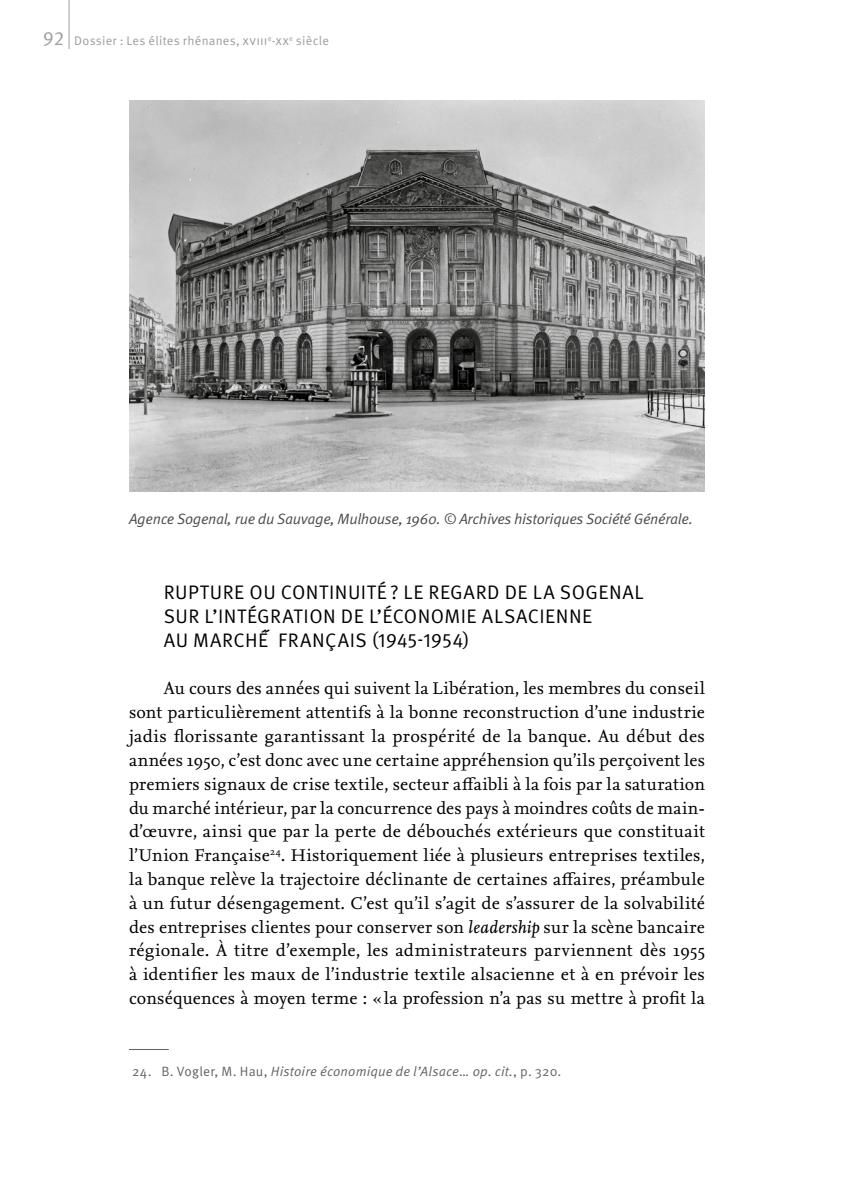
<style>
.page{position:relative;width:844px;height:1191px;background:#fff}
.page>*{position:absolute;margin:0;border:0;box-sizing:border-box;transform-origin:0 0}
.t1{font:19.6px/23.8px "Meta Pro Norm";letter-spacing:.025em;color:#000}
.t2{font:19.25px "Meta Pro Norm";color:#9d9d9c}
.t3{font:17.68px/23.8px "Nexus Serif Pro";letter-spacing:.01em;color:#000}
.t4{font:14.88px "Meta Pro Norm Ita";letter-spacing:-.02em;color:#4a4a49}
.t5{font:13.47px "Meta Pro Norm Ita";letter-spacing:.01em;color:#646363}
.t6{font:12.6px "Meta Pro Norm";letter-spacing:.02em;color:#9d9d9c}
.s1{font-style:italic}
.s2{font-family:"Meta Pro Norm"}
</style>
<div class="page">
<hr style="left:69px;top:0;width:1px;height:49px;background:#9d9d9c">
<img style="left:129px;top:101px;width:575px;height:390px">
<hr style="left:129px;top:1049px;width:40px;height:1px;background:#646363">
<p class="t2" style="left:43px;top:24px;width:23px">92</p>
<p class="t6" style="left:74px;top:31px;width:256px">Dossier : Les élites rhénanes, xviii<sup>e</sup>-xx<sup>e</sup> siècle</p>
<p class="t4" style="left:129px;top:507px;width:565px">Agence Sogenal, rue du Sauvage, Mulhouse, 1960. © Archives historiques Société Générale.</p>
<p class="t1" style="left:164px;top:579px;width:481px">RUPTURE OU CONTINUITÉ ? LE REGARD DE LA SOGENAL<br>SUR L’INTÉGRATION DE L’ÉCONOMIE ALSACIENNE<br>AU MARCHÉ ́ FRANÇAIS (1945-1954)</p>
<p class="t3" style="left:129px;top:676px;width:577px;text-indent:35px">Au cours des années qui suivent la Libération, les membres du conseil sont particulièrement attentifs à la bonne reconstruction d’une industrie jadis florissante garantissant la prospérité de la banque. Au début des années 1950, c’est donc avec une certaine appréhension qu’ils perçoivent les premiers signaux de crise textile, secteur affaibli à la fois par la saturation du marché intérieur, par la concurrence des pays à moindres coûts de main&shy;d’œuvre, ainsi que par la perte de débouché s extérieurs que constituait l’Union Française<sup>24</sup>. Historiquement liée à plusieurs entreprises textiles, la banque relève la trajectoire déclinante de certaines affaires, préambule à un futur désengagement. C’est qu’il s’agit de s’assurer de la solvabilité des entreprises clientes pour conserver son <span class="s1">leadership</span> sur la scène bancaire régionale. À titre d’exemple, les administrateurs parviennent dè s 1955 à identifier les maux de l’industrie textile alsacienne et à en prévoir les conséquences à moyen terme : « la profession n’a pas su mettre à profit la</p>
<p class="t5" style="left:132px;top:1061px;width:431px"><span class="s2">24. B. Vogler, M. Hau,</span> Histoire économique de l’Alsace… op. cit.<span class="s2">, p. 320.</span></p>
</div>
